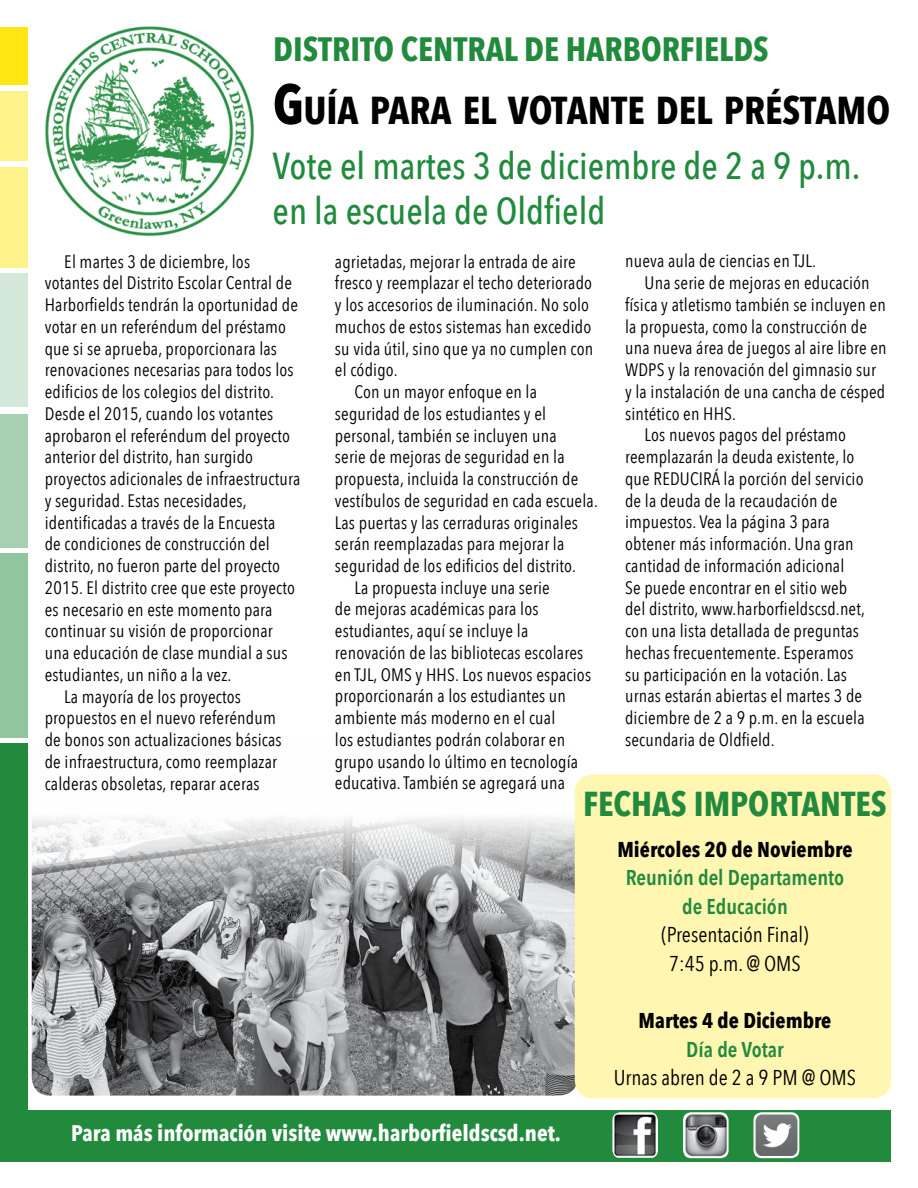
<style>
.page{position:relative;width:918px;height:1188px;background:#fff}
.page>*{position:absolute;margin:0;border:0;box-sizing:border-box;transform-origin:0 0}
.t1{font:700 38.85px "Avenir Next Condensed";color:#000}
.t2{font:500 37.5px/45.6px "Avenir Next Condensed";color:#218a3d}
.t3{font:700 34.5px "Avenir Next Condensed";color:#218a3d}
.t4{font:700 33.6px "Avenir Next Condensed";color:#218a3d}
.t5{font:700 22.5px "Avenir Next Condensed";color:#fff}
.t6{font:21.45px/28.5px "Avenir Next Condensed";color:#000;text-align:center}
.t7{font:600 21.45px/28.5px "Avenir Next Condensed";color:#218a3d;text-align:center}
.t8{font:700 21.45px "Avenir Next Condensed";color:#000}
.t9{font:18px "Avenir Next Condensed";letter-spacing:.01em;color:#000}
.s1{font-size:55.5px}
</style>
<div class="page">
<img style="left:32px;top:783px;width:545px;height:313px">
<div style="left:575px;top:774px;width:316px;height:324px;background:#fff6b1;border-radius:18px"></div>
<div style="left:0;top:743px;width:27px;height:419px;background:#218a3d"></div>
<div style="left:0;top:554px;width:27px;height:184px;background:#90c59e"></div>
<div style="left:0;top:414px;width:27px;height:134px;background:#a6d0b1"></div>
<div style="left:0;top:273px;width:27px;height:134px;background:#d3e8d8"></div>
<div style="left:0;top:167px;width:27px;height:101px;background:#fff288"></div>
<div style="left:0;top:91px;width:27px;height:69px;background:#fff288"></div>
<div style="left:0;top:28px;width:27px;height:57px;background:#ffe512"></div>
<img style="left:45px;top:26px;width:210px;height:211px">
<div style="left:20px;top:1110px;width:870px;height:52px;background:#218a3d"></div>
<img style="left:612px;top:1112px;width:46px;height:46px">
<img style="left:683px;top:1112px;width:46px;height:46px">
<svg style="left:754px;top:1112px;width:45px;height:46px"></svg>
<img style="left:754px;top:1115px;width:45px;height:41px">
<h3 class="t4" style="left:273px;top:28px;width:497px">DISTRITO CENTRAL DE HARBORFIELDS</h3>
<h1 class="t1" style="left:273px;top:86px;width:334px"><span class="s1">G</span>UÍA PARA EL VOTANTE</h1>
<h1 class="t1" style="left:656px;top:86px;width:233px">DEL PRÉSTAMO</h1>
<h2 class="t2" style="left:273px;top:142px;width:589px">Vote el martes 3 de diciembre de 2 a 9 p.m. en la escuela de Oldfield</h2>
<p class="t9" style="left:64px;top:246px;width:187px">El martes 3 de diciembre, los</p>
<p class="t9" style="left:45px;top:268px;width:249px">votantes del Distrito Escolar Central de</p>
<p class="t9" style="left:45px;top:290px;width:255px">Harborfields tendrán la oportunidad de</p>
<p class="t9" style="left:45px;top:311px;width:243px">votar en un referéndum del préstamo</p>
<p class="t9" style="left:45px;top:333px;width:234px">que si se aprueba, proporcionara las</p>
<p class="t9" style="left:45px;top:355px;width:250px">renovaciones necesarias para todos los</p>
<p class="t9" style="left:45px;top:376px;width:231px">edificios de los colegios del distrito.</p>
<p class="t9" style="left:45px;top:398px;width:230px">Desde el 2015, cuando los votantes</p>
<p class="t9" style="left:45px;top:420px;width:247px">aprobaron el referéndum del proyecto</p>
<p class="t9" style="left:45px;top:442px;width:210px">anterior del distrito, han surgido</p>
<p class="t9" style="left:45px;top:463px;width:257px">proyectos adicionales de infraestructura</p>
<p class="t9" style="left:45px;top:485px;width:204px">y seguridad. Estas necesidades,</p>
<p class="t9" style="left:45px;top:507px;width:232px">identificadas a través de la Encuesta</p>
<p class="t9" style="left:45px;top:529px;width:227px">de condiciones de construcción del</p>
<p class="t9" style="left:45px;top:550px;width:237px">distrito, no fueron parte del proyecto</p>
<p class="t9" style="left:45px;top:572px;width:252px">2015. El distrito cree que este proyecto</p>
<p class="t9" style="left:45px;top:594px;width:229px">es necesario en este momento para</p>
<p class="t9" style="left:45px;top:616px;width:230px">continuar su visión de proporcionar</p>
<p class="t9" style="left:45px;top:637px;width:244px">una educación de clase mundial a sus</p>
<p class="t9" style="left:45px;top:659px;width:188px">estudiantes, un niño a la vez.</p>
<p class="t9" style="left:64px;top:681px;width:178px">La mayoría de los proyectos</p>
<p class="t9" style="left:45px;top:703px;width:233px">propuestos en el nuevo referéndum</p>
<p class="t9" style="left:45px;top:724px;width:238px">de bonos son actualizaciones básicas</p>
<p class="t9" style="left:45px;top:746px;width:234px">de infraestructura, como reemplazar</p>
<p class="t9" style="left:45px;top:768px;width:216px">calderas obsoletas, reparar aceras</p>
<p class="t9" style="left:625px;top:246px;width:193px">nueva aula de ciencias en TJL.</p>
<p class="t9" style="left:645px;top:267px;width:227px">Una serie de mejoras en educación</p>
<p class="t9" style="left:625px;top:289px;width:262px">física y atletismo también se incluyen en</p>
<p class="t9" style="left:625px;top:311px;width:244px">la propuesta, como la construcción de</p>
<p class="t9" style="left:625px;top:333px;width:263px">una nueva área de juegos al aire libre en</p>
<p class="t9" style="left:625px;top:354px;width:252px">WDPS y la renovación del gimnasio sur</p>
<p class="t9" style="left:625px;top:376px;width:262px">y la instalación de una cancha de césped</p>
<p class="t9" style="left:625px;top:398px;width:113px">sintético en HHS.</p>
<p class="t9" style="left:645px;top:420px;width:203px">Los nuevos pagos del préstamo</p>
<p class="t9" style="left:625px;top:441px;width:231px">reemplazarán la deuda existente, lo</p>
<p class="t9" style="left:625px;top:463px;width:240px">que REDUCIRÁ la porción del servicio</p>
<p class="t9" style="left:625px;top:485px;width:214px">de la deuda de la recaudación de</p>
<p class="t9" style="left:625px;top:507px;width:206px">impuestos. Vea la página 3 para</p>
<p class="t9" style="left:625px;top:528px;width:230px">obtener más información. Una gran</p>
<p class="t9" style="left:625px;top:550px;width:221px">cantidad de información adicional</p>
<p class="t9" style="left:625px;top:572px;width:224px">Se puede encontrar en el sitio web</p>
<p class="t9" style="left:625px;top:594px;width:241px">del distrito, www.harborfieldscsd.net,</p>
<p class="t9" style="left:625px;top:615px;width:236px">con una lista detallada de preguntas</p>
<p class="t9" style="left:625px;top:637px;width:230px">hechas frecuentemente. Esperamos</p>
<p class="t9" style="left:625px;top:659px;width:223px">su participación en la votación. Las</p>
<p class="t9" style="left:625px;top:681px;width:239px">urnas estarán abiertas el martes 3 de</p>
<p class="t9" style="left:625px;top:702px;width:241px">diciembre de 2 a 9 p.m. en la escuela</p>
<p class="t9" style="left:625px;top:724px;width:151px">secundaria de Oldfield.</p>
<p class="t9" style="left:335px;top:246px;width:243px">agrietadas, mejorar la entrada de aire</p>
<p class="t9" style="left:335px;top:268px;width:259px">fresco y reemplazar el techo deteriorado</p>
<p class="t9" style="left:335px;top:289px;width:256px">y los accesorios de iluminación. No solo</p>
<p class="t9" style="left:335px;top:311px;width:258px">muchos de estos sistemas han excedido</p>
<p class="t9" style="left:335px;top:333px;width:260px">su vida útil, sino que ya no cumplen con</p>
<p class="t9" style="left:335px;top:355px;width:64px">el código.</p>
<p class="t9" style="left:354px;top:376px;width:184px">Con un mayor enfoque en la</p>
<p class="t9" style="left:335px;top:398px;width:213px">seguridad de los estudiantes y el</p>
<p class="t9" style="left:335px;top:420px;width:223px">personal, también se incluyen una</p>
<p class="t9" style="left:335px;top:442px;width:231px">serie de mejoras de seguridad en la</p>
<p class="t9" style="left:335px;top:463px;width:245px">propuesta, incluida la construcción de</p>
<p class="t9" style="left:335px;top:485px;width:265px">vestíbulos de seguridad en cada escuela.</p>
<p class="t9" style="left:335px;top:507px;width:245px">Las puertas y las cerraduras originales</p>
<p class="t9" style="left:335px;top:529px;width:231px">serán reemplazadas para mejorar la</p>
<p class="t9" style="left:335px;top:550px;width:243px">seguridad de los edificios del distrito.</p>
<p class="t9" style="left:354px;top:572px;width:197px">La propuesta incluye una serie</p>
<p class="t9" style="left:335px;top:594px;width:205px">de mejoras académicas para los</p>
<p class="t9" style="left:335px;top:616px;width:195px">estudiantes, aquí se incluye la</p>
<p class="t9" style="left:335px;top:637px;width:250px">renovación de las bibliotecas escolares</p>
<p class="t9" style="left:335px;top:659px;width:258px">en TJL, OMS y HHS. Los nuevos espacios</p>
<p class="t9" style="left:335px;top:681px;width:233px">proporcionarán a los estudiantes un</p>
<p class="t9" style="left:335px;top:703px;width:222px">ambiente más moderno en el cual</p>
<p class="t9" style="left:335px;top:724px;width:232px">los estudiantes podrán colaborar en</p>
<p class="t9" style="left:335px;top:746px;width:245px">grupo usando lo último en tecnología</p>
<p class="t9" style="left:335px;top:768px;width:232px">educativa. También se agregará una</p>
<h3 class="t3" style="left:583px;top:783px;width:305px">FECHAS IMPORTANTES</h3>
<p class="t8" style="left:617px;top:836px;width:237px">Miércoles 20 de Noviembre</p>
<p class="t7" style="left:626px;top:863px;width:220px">Reunión del Departamento de Educación</p>
<p class="t6" style="left:662px;top:920px;width:148px">(Presentación Final)<br>7:45 p.m. @ OMS</p>
<p class="t8" style="left:639px;top:1007px;width:194px">Martes 4 de Diciembre</p>
<p class="t7" style="left:686px;top:1034px;width:99px">Día de Votar</p>
<p class="t6" style="left:614px;top:1062px;width:244px">Urnas abren de 2 a 9 PM @ OMS</p>
<p class="t5" style="left:71px;top:1119px;width:491px">Para más información visite www.harborfieldscsd.net.</p>
</div>
